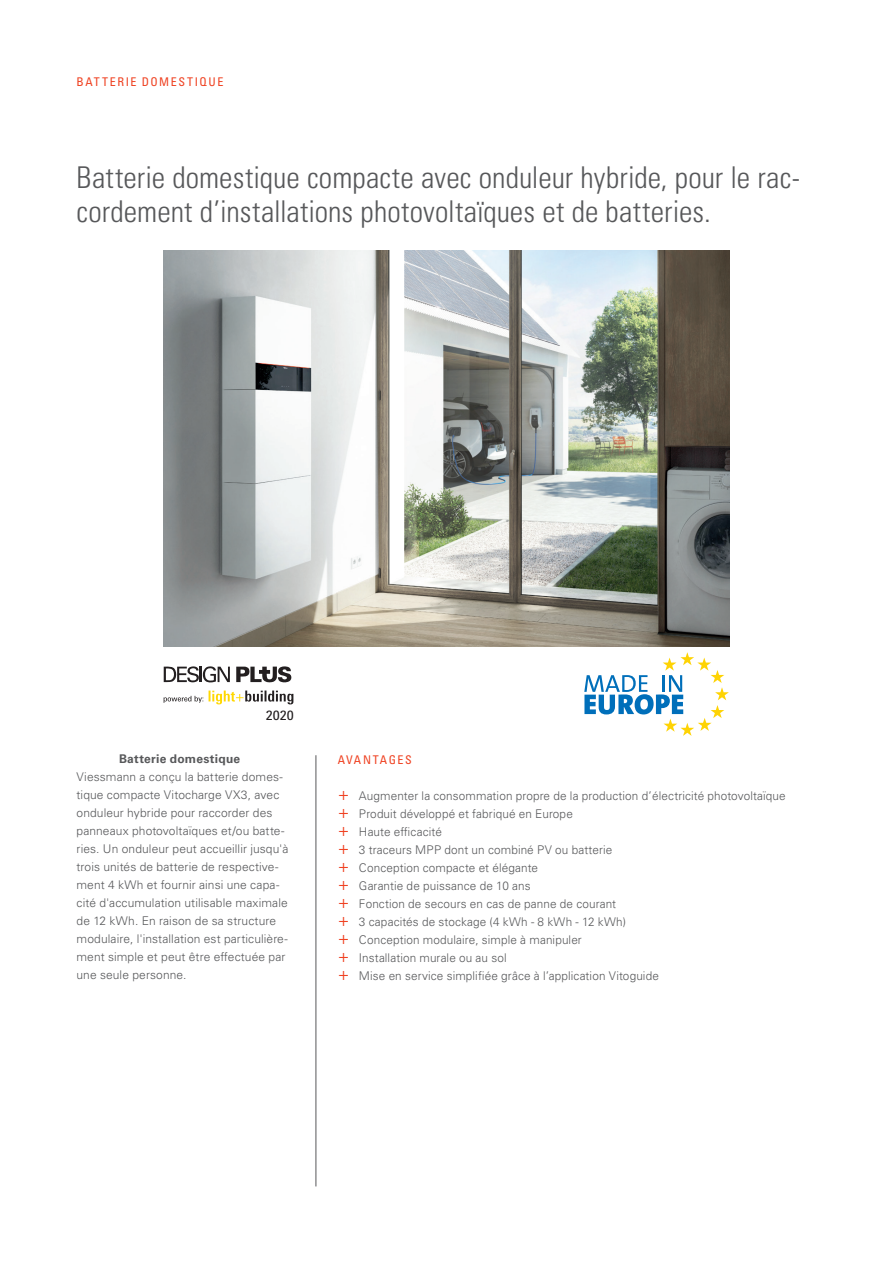
<style>
.page{position:relative;width:893px;height:1263px;background:#fff}
.page>*{position:absolute;margin:0;border:0;box-sizing:border-box;transform-origin:0 0}
.t1{font:30px/34.5px "Univers LTCYR 47 Light Cond";letter-spacing:.005em;color:#57585a}
.t2{font:12.9px "Messe Univers";color:#231f20}
.t3{font:300 12px/18px "Univers LTCYR 45";letter-spacing:.01em;color:#57585a}
.t4{font:condensed 12px "Univers LTCYR 57";letter-spacing:.13em;color:#ef4222}
.t5{font:700 12px "Univers LTCYR 65";letter-spacing:.02em;color:#57585a}
.s1{font-size:18px;color:#ef4222}
</style>
<div class="page">
<img style="left:164px;top:251px;width:565px;height:396px">
<svg style="left:236px;top:666px;width:55px;height:17px"></svg>
<svg style="left:164px;top:666px;width:66px;height:17px"></svg>
<svg style="left:164px;top:696px;width:39px;height:7px"></svg>
<svg style="left:209px;top:690px;width:84px;height:14px"></svg>
<hr style="left:316px;top:755px;width:1px;height:431px;background:#57585a">
<svg style="left:584px;top:652px;width:145px;height:84px"></svg>
<p class="t4" style="left:77px;top:74px;width:148px">BATTERIE DOMESTIQUE</p>
<h1 class="t1" style="left:77px;top:158px;width:725px">Batterie domestique compacte avec onduleur hybride, pour le rac&shy;cordement d’installations photovoltaïques et de batteries.</h1>
<p class="t2" style="left:266px;top:708px;width:30px">2020</p>
<p class="t5" style="left:119px;top:751px;width:123px">Batterie domestique</p>
<p class="t3" style="left:77px;top:768px;width:213px">Viessmann a conçu la batterie domes&shy;tique compacte Vitocharge VX3, avec onduleur hybride pour raccorder des panneaux photovoltaïques et/ou batte&shy;ries. Un onduleur peut accueillir jusqu'à trois unités de batterie de respective&shy;ment 4 kWh et fournir ainsi une capa&shy;cité d'accumulation utilisable maximale de 12 kWh. En raison de sa structure modulaire, l'installation est particulière&shy;ment simple et peut être effectuée par une seule personne.</p>
<p class="t4" style="left:338px;top:752px;width:76px">AVANTAGES</p>
<p class="t3" style="left:338px;top:787px;width:449px"><span class="s1">+</span> Augmenter la consommation propre de la production d’électricité photovoltaïque <span class="s1">+</span> Produit développé et fabriqué en Europe<br><span class="s1">+</span> Haute efficacité<br><span class="s1">+</span> 3 traceurs MPP dont un combiné PV ou batterie<br><span class="s1">+</span> Conception compacte et élégante<br><span class="s1">+</span> Garantie de puissance de 10 ans<br><span class="s1">+</span> Fonction de secours en cas de panne de courant<br><span class="s1">+</span> 3 capacités de stockage (4 kWh - 8 kWh - 12 kWh)<br><span class="s1">+</span> Conception modulaire, simple à manipuler<br><span class="s1">+</span> Installation murale ou au sol<br><span class="s1">+</span> Mise en service simplifiée grâce à l’application Vitoguide</p>
</div>
